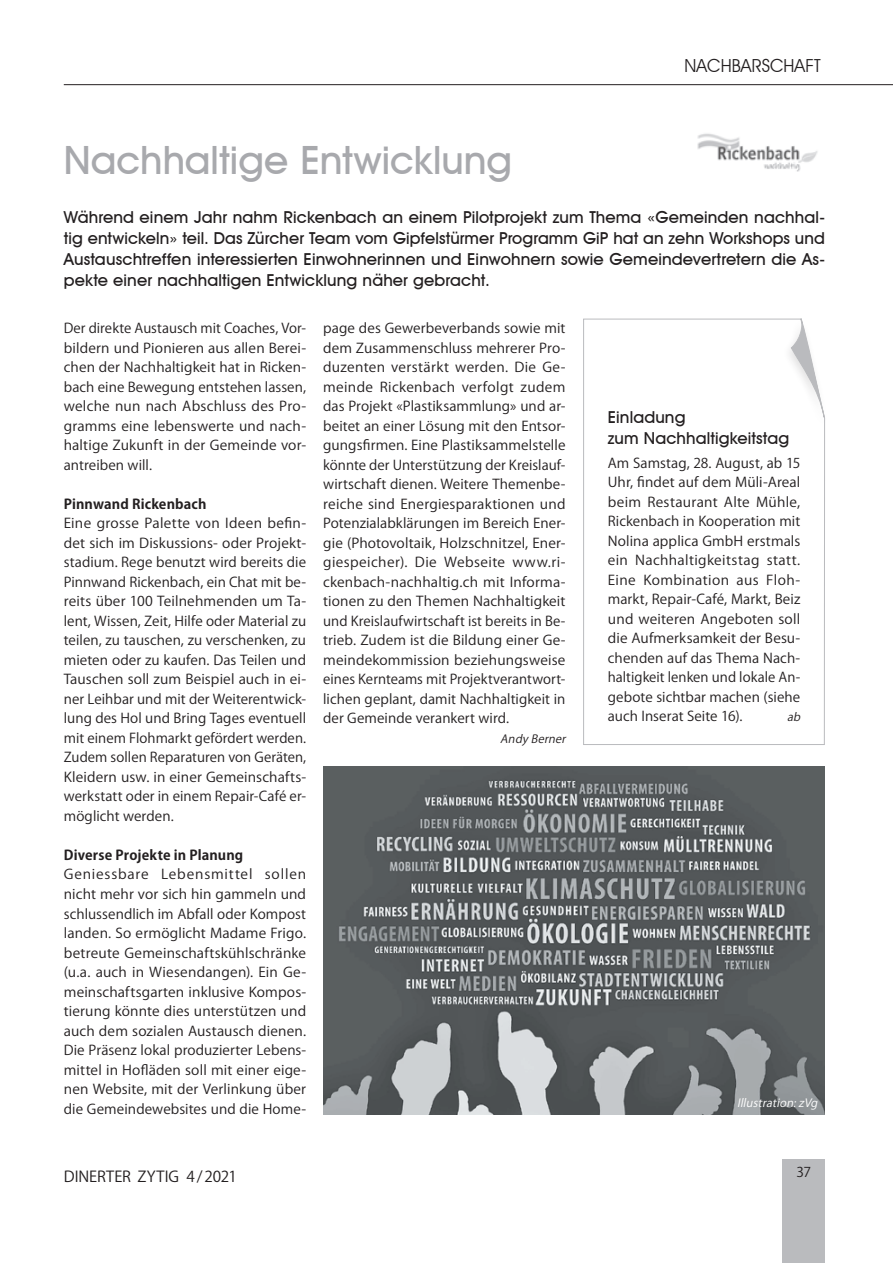
<style>
.page{position:relative;width:893px;height:1263px;background:#fff}
.page>*{position:absolute;margin:0;border:0;box-sizing:border-box;transform-origin:0 0}
.t1{font:500 39px "Avant Garde IT Cby BT";color:#a8a9ad}
.t2{font:18px "Avant Garde IT Cby BT";color:#231f20}
.t3{font:500 16.5px/21px "Avant Garde IT Cby BT";letter-spacing:.005em;color:#231f20;text-align:justify}
.t4{font:15px "Koz Go Pro";letter-spacing:-.005em;color:#231f20}
.t5{font:13.5px/19.5px "Koz Go Pro";letter-spacing:.005em;color:#231f20;text-align:justify}
.t6{font:13.5px/19.5px "Koz Go Pro";letter-spacing:.005em;color:#231f20;text-align:justify;scale:1.04 1}
.t7{font:700 13.5px "Koz Go Pro";letter-spacing:.01em;color:#231f20}
.t8{font:italic 11.25px "Koz Go Pro";color:#fff}
.t9{font:italic 11.25px "Koz Go Pro";color:#231f20}
</style>
<div class="page">
<div style="left:782px;top:1160px;width:43px;height:103px;background:#babbbe"></div>
<hr style="left:64px;top:84px;width:829px;height:1px;background:#231f20">
<img style="left:323px;top:766px;width:502px;height:348px">
<svg style="left:583px;top:318px;width:242px;height:427px"></svg>
<div style="left:781px;top:315px;width:49px;height:113px;background:#fff"></div>
<svg style="left:783px;top:318px;width:42px;height:105px"></svg>
<img style="left:697px;top:133px;width:121px;height:39px">
<h2 class="t2" style="left:684px;top:55px;width:138px">NACHBARSCHAFT</h2>
<h1 class="t1" style="left:64px;top:137px;width:450px">Nachhaltige Entwicklung</h1>
<p class="t3" style="left:64px;top:207px;width:763px">Während einem Jahr nahm Rickenbach an einem Pilotprojekt zum Thema «Gemeinden nachhal&shy;tig entwickeln» teil. Das Zürcher Team vom Gipfelstürmer Programm GiP hat an zehn Workshops und Austauschtreffen interessierten Einwohnerinnen und Einwohnern sowie Gemeindevertretern die As&shy;pekte einer nachhaltigen Entwicklung näher gebracht.</p>
<p class="t5" style="left:64px;top:319px;width:244px">Der direkte Austausch mit Coaches, Vor&shy;bildern und Pionieren aus allen Berei&shy;chen der Nachhaltigkeit hat in Ricken&shy;bach eine Bewegung entstehen lassen, welche nun nach Abschluss des Pro&shy;gramms eine lebenswerte und nach&shy;haltige Zukunft in der Gemeinde vor&shy;antreiben will.</p>
<p class="t7" style="left:64px;top:495px;width:144px">Pinnwand Rickenbach</p>
<p class="t6" style="left:64px;top:514px;width:235px">Eine grosse Palette von Ideen befin&shy;det sich im Diskussions- oder Projekt&shy;stadium. Rege benutzt wird bereits die Pinnwand Rickenbach, ein Chat mit be&shy;reits über 100 Teilnehmenden um Ta&shy;lent, Wissen, Zeit, Hilfe oder Material zu teilen, zu tauschen, zu verschenken, zu mieten oder zu kaufen. Das Teilen und Tauschen soll zum Beispiel auch in ei&shy;ner Leihbar und mit der Weiterentwick&shy;lung des Hol und Bring Tages eventuell mit einem Flohmarkt gefördert werden.<br>Zudem sollen Reparaturen von Geräten, Kleidern usw. in einer Gemeinschafts&shy;werkstatt oder in einem Repair-Café er&shy;möglicht werden.</p>
<p class="t7" style="left:64px;top:846px;width:181px">Diverse Projekte in Planung</p>
<p class="t6" style="left:64px;top:865px;width:235px">Geniessbare Lebensmittel sollen nicht mehr vor sich hin gammeln und schlussendlich im Abfall oder Kompost landen. So ermöglicht Madame Frigo. betreute Gemeinschaftskühlschränke (u.a. auch in Wiesendangen). Ein Ge&shy;meinschaftsgarten inklusive Kompos&shy;tierung könnte dies unterstützen und auch dem sozialen Austausch dienen.<br>Die Präsenz lokal produzierter Lebens&shy;mittel in Hofläden soll mit einer eige&shy;nen Website, mit der Verlinkung über die Gemeindewebsites und die Home-</p>
<p class="t5" style="left:323px;top:319px;width:244px">page des Gewerbeverbands sowie mit dem Zusammenschluss mehrerer Pro&shy;duzenten verstärkt werden. Die Ge&shy;meinde Rickenbach verfolgt zudem das Projekt «Plastiksammlung» und ar&shy;beitet an einer Lösung mit den Entsor&shy;gungsfirmen. Eine Plastiksammelstelle könnte der Unterstützung der Kreislauf&shy;wirtschaft dienen. Weitere Themenbe&shy;reiche sind Energiesparaktionen und Potenzialabklärungen im Bereich Ener&shy;gie (Photovoltaik, Holzschnitzel, Ener&shy;giespeicher). Die Webseite www.ri&shy;ckenbach-nachhaltig.ch mit Informa&shy;tionen zu den Themen Nachhaltigkeit und Kreislaufwirtschaft ist bereits in Be&shy;trieb. Zudem ist die Bildung einer Ge&shy;meindekommission beziehungsweise eines Kernteams mit Projektverantwort&shy;lichen geplant, damit Nachhaltigkeit in der Gemeinde verankert wird.</p>
<p class="t9" style="left:500px;top:731px;width:70px">Andy Berner</p>
<p class="t3" style="left:608px;top:406px;width:183px">Einladung<br>zum Nachhaltigkeitstag</p>
<p class="t5" style="left:608px;top:453px;width:194px">Am Samstag, 28. August, ab 15<br>Uhr, findet auf dem Müli-Areal beim Restaurant Alte Mühle, Rickenbach in Kooperation mit Nolina applica GmbH erstmals ein Nachhaltigkeitstag statt.<br>Eine Kombination aus Floh&shy;markt, Repair-Café, Markt, Beiz und weiteren Angeboten soll die Aufmerksamkeit der Besu&shy;chenden auf das Thema Nach&shy;haltigkeit lenken und lokale An&shy;gebote sichtbar machen (siehe auch Inserat Seite 16).</p>
<p class="t9" style="left:787px;top:710px;width:18px">ab</p>
<p class="t8" style="left:737px;top:1096px;width:85px">Illustration:zVg</p>
<p class="t4" style="left:64px;top:1167px;width:175px">DINERTER ZYTIG 4/2021</p>
<p class="t5" style="left:796px;top:1162px;width:16px">37</p>
</div>
